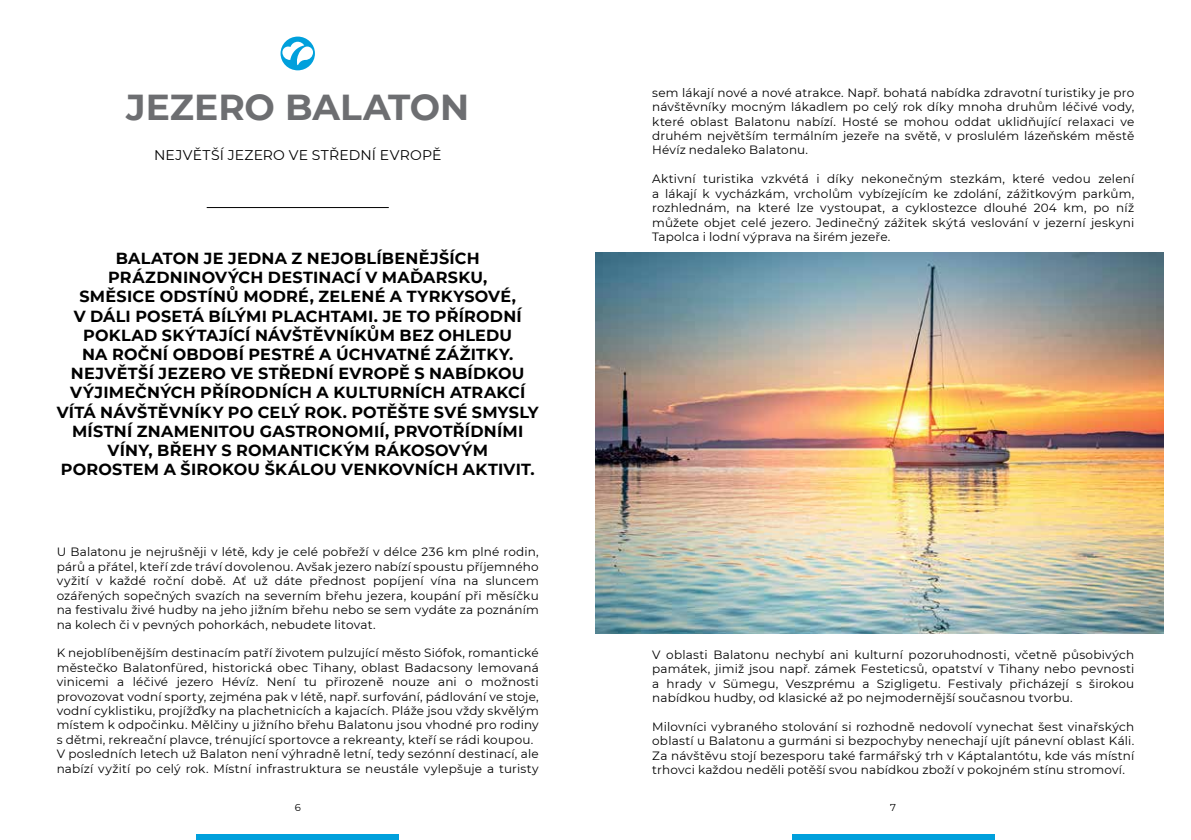
<style>
.page{position:relative;width:1191px;height:840px;background:#fff}
.page>*{position:absolute;margin:0;border:0;box-sizing:border-box;transform-origin:0 0}
.t1{font:700 36px "Montserrat";color:#6d6e71}
.t2{font:700 16px/19.2px "Montserrat";letter-spacing:.015em;color:#000;text-align:center}
.t3{font:14px "Montserrat";letter-spacing:.015em;color:#000}
.t4{font:12px/14.4px "Montserrat";letter-spacing:.015em;color:#000;text-align:justify}
.t5{font:10px "Montserrat";color:#000}
</style>
<div class="page">
<div style="left:792px;top:833px;width:202px;height:6px;background:#00a0dc"></div>
<div style="left:197px;top:833px;width:202px;height:6px;background:#00a0dc"></div>
<div style="left:280px;top:37px;width:35px;height:33px;background:#00a0dc;border-radius:50%"></div>
<svg style="left:282px;top:42px;width:31px;height:23px"></svg>
<hr style="left:207px;top:207px;width:182px;height:1px;background:#000">
<img style="left:595px;top:253px;width:568px;height:380px">
<h1 class="t1" style="left:126px;top:81px;width:344px">JEZERO BALATON</h1>
<p class="t3" style="left:154px;top:145px;width:289px">NEJVĚTŠÍ JEZERO VE STŘEDNÍ EVROPĚ</p>
<p class="t2" style="left:57px;top:248px;width:483px">BALATON JE JEDNA Z NEJOBLÍBENĚJŠÍCH PRÁZDNINOVÝCH DESTINACÍ V MAĎARSKU,<br>SMĚSICE ODSTÍNŮ MODRÉ, ZELENÉ A TYRKYSOVÉ,<br>V DÁLI POSETÁ BÍLÝMI PLACHTAMI. JE TO PŘÍRODNÍ POKLAD SKÝTAJÍCÍ NÁVŠTĚVNÍKŮM BEZ OHLEDU<br>NA ROČNÍ OBDOBÍ PESTRÉ A ÚCHVATNÉ ZÁŽITKY.<br>NEJVĚTŠÍ JEZERO VE STŘEDNÍ EVROPĚ S NABÍDKOU VÝJIMEČNÝCH PŘÍRODNÍCH A KULTURNÍCH ATRAKCÍ VÍTÁ NÁVŠTĚVNÍKY PO CELÝ ROK. POTĚŠTE SVÉ SMYSLY MÍSTNÍ ZNAMENITOU GASTRONOMIÍ, PRVOTŘÍDNÍMI VÍNY, BŘEHY S ROMANTICKÝM RÁKOSOVÝM POROSTEM A ŠIROKOU ŠKÁLOU VENKOVNÍCH AKTIVIT.</p>
<p class="t4" style="left:57px;top:544px;width:483px">U Balatonu je nejrušněji v létě, kdy je celé pobřeží v délce 236 km plné rodin, párů a přátel, kteří zde tráví dovolenou. Avšak jezero nabízí spoustu příjemného vyžití v každé roční době. Ať už dáte přednost popíjení vína na sluncem ozářených sopečných svazích na severním břehu jezera, koupání při měsíčku na festivalu živé hudby na jeho jižním břehu nebo se sem vydáte za poznáním na kolech či v pevných pohorkách, nebudete litovat.</p>
<p class="t4" style="left:57px;top:645px;width:483px;text-align:left">K nejoblíbenějším destinacím patří životem pulzující město Siófok, romantické městečko Balatonfüred, historická obec Tihany, oblast Badacsony lemovaná vinicemi a léčivé jezero Hévíz. Není tu přirozeně nouze ani o možnosti provozovat vodní sporty, zejména pak v létě, např. surfování, pádlování ve stoje, vodní cyklistiku, projížďky na plachetnicích a kajacích. Pláže jsou vždy skvělým místem k odpočinku. Mělčiny u jižního břehu Balatonu jsou vhodné pro rodiny s dětmi, rekreační plavce, trénující sportovce a rekreanty, kteří se rádi koupou.<br>V posledních letech už Balaton není výhradně letní, tedy sezónní destinací, ale nabízí vyžití po celý rok. Místní infrastruktura se neustále vylepšuje a turisty</p>
<p class="t4" style="left:652px;top:85px;width:483px">sem lákají nové a nové atrakce. Např. bohatá nabídka zdravotní turistiky je pro návštěvníky mocným lákadlem po celý rok díky mnoha druhům léčivé vody, které oblast Balatonu nabízí. Hosté se mohou oddat uklidňující relaxaci ve druhém největším termálním jezeře na světě, v proslulém lázeňském městě Hévíz nedaleko Balatonu.</p>
<p class="t4" style="left:652px;top:171px;width:483px">Aktivní turistika vzkvétá i díky nekonečným stezkám, které vedou zelení a lákají k vycházkám, vrcholům vybízejícím ke zdolání, zážitkovým parkům, rozhlednám, na které lze vystoupat, a cyklostezce dlouhé 204 km, po níž můžete objet celé jezero. Jedinečný zážitek skýtá veslování v jezerní jeskyni Tapolca i lodní výprava na širém jezeře.</p>
<p class="t4" style="left:652px;top:646px;width:483px">V oblasti Balatonu nechybí ani kulturní pozoruhodnosti, včetně působivých památek, jimiž jsou např. zámek Festeticsů, opatství v Tihany nebo pevnosti a hrady v Sümegu, Veszprému a Szigligetu. Festivaly přicházejí s širokou nabídkou hudby, od klasické až po nejmodernější současnou tvorbu.</p>
<p class="t4" style="left:652px;top:718px;width:483px">Milovníci vybraného stolování si rozhodně nedovolí vynechat šest vinařských oblastí u Balatonu a gurmáni si bezpochyby nenechají ujít pánevní oblast Káli.<br>Za návštěvu stojí bezesporu také farmářský trh v Káptalantótu, kde vás místní trhovci každou neděli potěší svou nabídkou zboží v pokojném stínu stromoví.</p>
<p class="t5" style="left:295px;top:800px;width:8px">6</p>
<p class="t5" style="left:890px;top:800px;width:7px">7</p>
</div>
